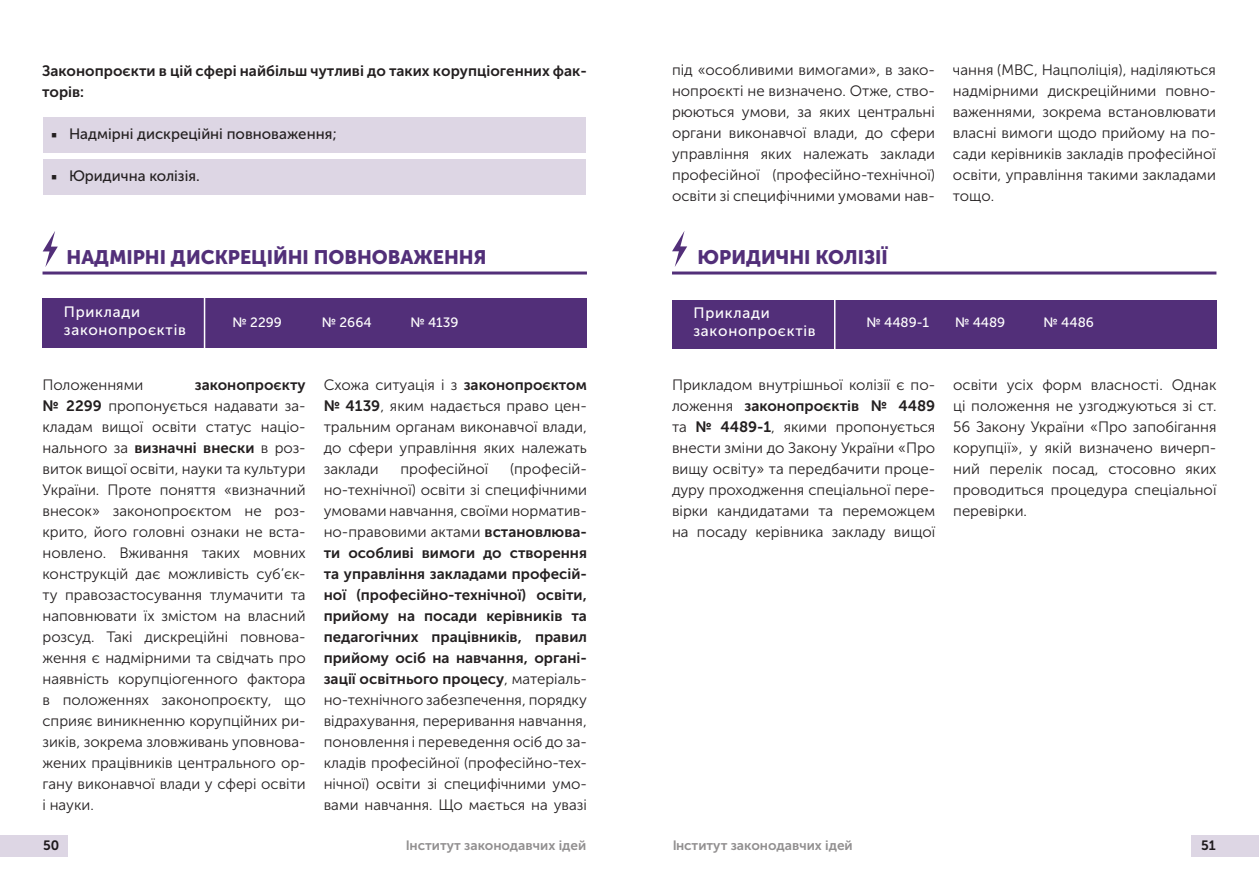
<style>
.page{position:relative;width:1259px;height:893px;background:#fff}
.page>*{position:absolute;margin:0;border:0;box-sizing:border-box;transform-origin:0 0}
.t1{font:19.5px "Museo Sans Cyrl 900";color:#522f79}
.t2{font:15px/21px "Museo Sans Cyrl 300";color:#231f20;text-align:justify}
.t3{font:15px/21px "Museo Sans Cyrl 700";color:#231f20;text-align:justify}
.t4{font:15px "Museo Sans Cyrl 500";color:#231f20}
.t5{font:15px/18px "Museo Sans Cyrl 500";letter-spacing:.05em;color:#fff}
.t6{font:13.5px "Museo Sans Cyrl 700";color:#231f20}
.t7{font:13.5px "Museo Sans Cyrl 500";color:#fff}
.s1{font-family:"Mignon"}
.s2{font-family:"Museo Sans Cyrl 700"}
.s3{font-family:"Museo Sans Cyrl 300"}
</style>
<div class="page">
<div style="left:0;top:836px;width:68px;height:21px;background:#ddd6e4"></div>
<div style="left:1191px;top:836px;width:68px;height:21px;background:#ddd6e4"></div>
<div style="left:672px;top:300px;width:544px;height:48px;background:#522f79"></div>
<hr style="left:834px;top:297px;width:1px;height:55px;background:#fff">
<svg style="left:672px;top:231px;width:15px;height:36px"></svg>
<hr style="left:672px;top:272px;width:544px;height:2px;background:#522f79">
<div style="left:43px;top:118px;width:543px;height:35px;background:#ddd6e4"></div>
<div style="left:43px;top:160px;width:543px;height:35px;background:#ddd6e4"></div>
<div style="left:43px;top:298px;width:544px;height:50px;background:#522f79"></div>
<svg style="left:43px;top:231px;width:15px;height:36px"></svg>
<hr style="left:43px;top:272px;width:544px;height:2px;background:#522f79">
<hr style="left:204px;top:296px;width:1px;height:52px;background:#fff">
<p class="t3" style="left:42px;top:60px;width:546px">Законопроєкти в цій сфері найбільш чутливі до таких корупціогенних фак&shy;торів:</p>
<p class="t4" style="left:51px;top:125px;width:287px"><span class="s1">■</span> Надмірні дискреційні повноваження;</p>
<p class="t4" style="left:51px;top:167px;width:150px"><span class="s1">■</span> Юридична колізія.</p>
<h1 class="t1" style="left:67px;top:246px;width:421px">НАДМІРНІ ДИСКРЕЦІЙНІ ПОВНОВАЖЕННЯ</h1>
<p class="t5" style="left:64px;top:303px;width:123px">Приклади законопроєктів</p>
<p class="t7" style="left:232px;top:314px;width:51px">№ 2299</p>
<p class="t7" style="left:322px;top:314px;width:51px">№ 2664</p>
<p class="t7" style="left:410px;top:314px;width:50px">№ 4139</p>
<p class="t2" style="left:43px;top:374px;width:102px">Положеннями</p>
<p class="t3" style="left:195px;top:374px;width:112px">законопроєкту</p>
<p class="t2" style="left:43px;top:395px;width:265px"><span class="s2">№ 2299</span> пропонується надавати за&shy;кладам вищої освіти статус націо&shy;нального за <span class="s2">визначні внески</span> в роз&shy;виток вищої освіти, науки та культури України. Проте поняття «визначний внесок» законопроєктом не роз&shy;крито, його головні ознаки не вста&shy;новлено. Вживання таких мовних конструкцій дає можливість суб’єк&shy;ту правозастосування тлумачити та наповнювати їх змістом на власний розсуд. Такі дискреційні повнова&shy;ження є надмірними та свідчать про наявність корупціогенного фактора в положеннях законопроєкту, що сприяє виникненню корупційних ри&shy;зиків, зокрема зловживань уповнова&shy;жених працівників центрального ор&shy;гану виконавчої влади у сфері освіти і науки.</p>
<p class="t2" style="left:324px;top:374px;width:265px">Схожа ситуація і з <span class="s2">законопроєктом № 4139</span>, яким надається право цен&shy;тральним органам виконавчої влади, до сфери управління яких належать заклади</p>
<p class="t2" style="left:324px;top:458px;width:265px;text-indent:186px">(професій&shy;но-технічної) освіти зі специфічними умовами навчання, своїми норматив&shy;но-правовими актами <span class="s2">встановлюва-</span></p>
<p class="t3" style="left:324px;top:542px;width:265px">ти особливі вимоги до створення та управління закладами професій&shy;ної (професійно-технічної) освіти, прийому на посади керівників та педагогічних працівників, правил прийому осіб на навчання, органі&shy;зації освітнього процесу<span class="s3">, матеріаль-</span></p>
<p class="t2" style="left:324px;top:689px;width:265px">но-технічного забезпечення, порядку відрахування, переривання навчання, поновлення і переведення осіб до за&shy;кладів професійної (професійно-тех&shy;нічної) освіти зі специфічними умо&shy;вами навчання. Що мається на увазі</p>
<p class="t2" style="left:400px;top:458px;width:89px">професійної</p>
<p class="t2" style="left:672px;top:59px;width:264px">під «особливими вимогами», в зако&shy;нопроєкті не визначено. Отже, ство&shy;рюються умови, за яких центральні органи виконавчої влади, до сфери управління яких належать заклади професійної (професійно-технічної) освіти зі специфічними умовами нав-</p>
<p class="t2" style="left:953px;top:59px;width:264px">чання (МВС, Нацполіція), наділяються надмірними дискреційними повно&shy;важеннями, зокрема встановлювати власні вимоги щодо прийому на по&shy;сади керівників закладів професійної освіти, управління такими закладами тощо.</p>
<h1 class="t1" style="left:697px;top:246px;width:192px">ЮРИДИЧНІ КОЛІЗІЇ</h1>
<p class="t5" style="left:693px;top:304px;width:124px">Приклади законопроєктів</p>
<p class="t7" style="left:866px;top:315px;width:64px">№ 4489-1</p>
<p class="t7" style="left:955px;top:315px;width:52px">№ 4489</p>
<p class="t7" style="left:1043px;top:315px;width:52px">№ 4486</p>
<p class="t2" style="left:672px;top:374px;width:265px">Прикладом внутрішньої колізії є по-</p>
<p class="t3" style="left:672px;top:395px;width:265px"><span class="s3">ложення</span> законопроєктів № 4489</p>
<p class="t2" style="left:672px;top:416px;width:265px">та <span class="s2">№ 4489-1</span>, якими пропонується внести зміни до Закону України «Про вищу освіту» та передбачити проце&shy;дуру проходження спеціальної пере&shy;вірки кандидатами та переможцем на посаду керівника закладу вищої</p>
<p class="t2" style="left:953px;top:374px;width:265px">освіти усіх форм власності. Однак ці положення не узгоджуються зі ст.<br>56 Закону України «Про запобігання корупції», у якій визначено вичерп&shy;ний перелік посад, стосовно яких проводиться процедура спеціальної перевірки.</p>
<p class="t6" style="left:43px;top:838px;width:18px">50</p>
<p class="t6" style="left:405px;top:838px;width:182px">Інститут законодавчих ідей</p>
<p class="t6" style="left:672px;top:838px;width:182px">Інститут законодавчих ідей</p>
<p class="t6" style="left:1201px;top:838px;width:16px">51</p>
</div>
